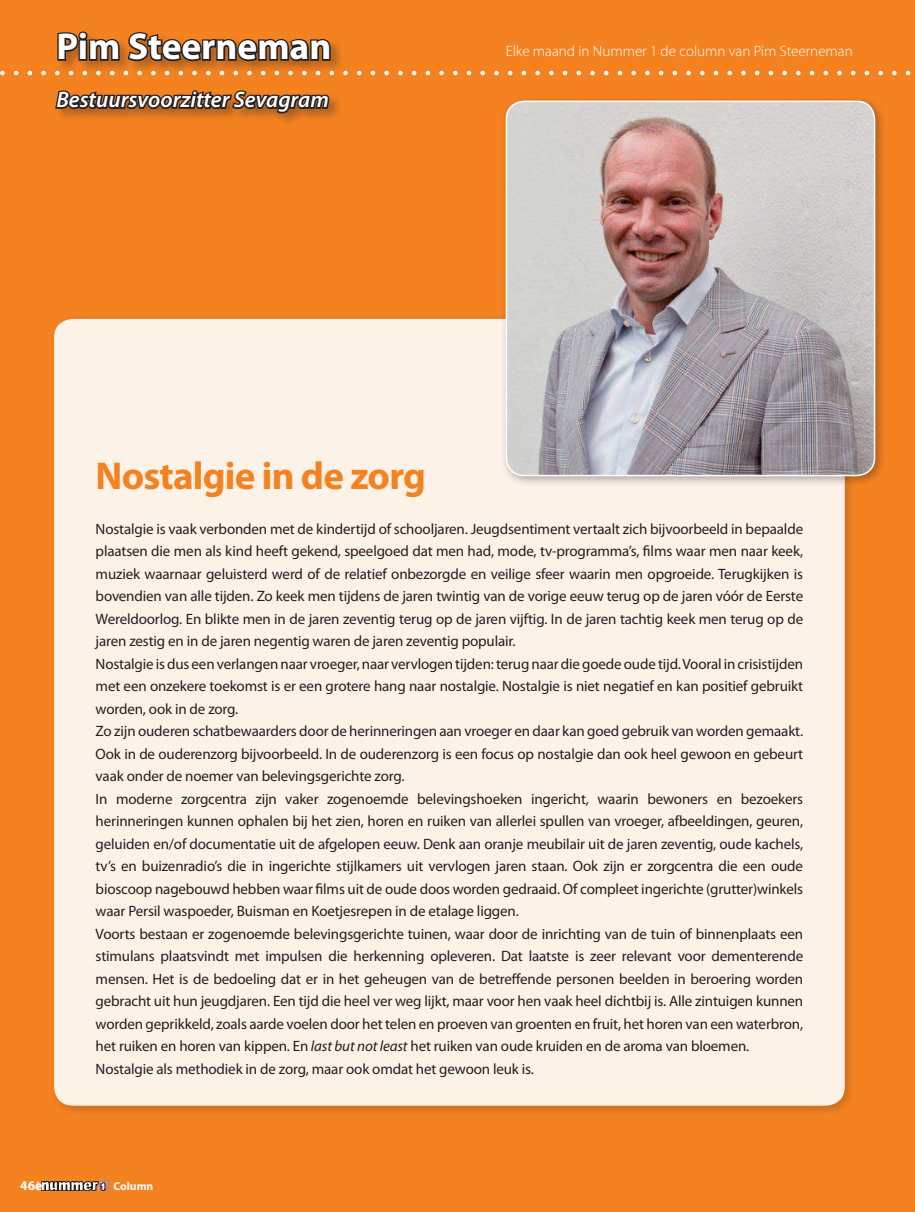
<style>
.page{position:relative;width:915px;height:1212px;background:#fff}
.page>*{position:absolute;margin:0;border:0;box-sizing:border-box;transform-origin:0 0}
.t1{font:700 39px "Myriad Pro";letter-spacing:-.02em;color:#f58220}
.t2{font:700 37.5px "Myriad Pro";color:#fff}
.t3{font:italic 600 22.5px "Myriad Pro";color:#fff}
.t4{font:15px/22.5px "Myriad Pro";letter-spacing:-.01em;color:#231f20}
.t5{font:300 15px "Myriad Pro";color:#fff}
.t6{font:700 13.5px "Myriad Pro";color:#fff}
.t7{font:700 11.55px "Myriad Pro";color:#fff}
.s1{font-style:italic}
</style>
<div class="page">
<div style="left:0;top:0;width:914px;height:1212px;background:#f58220"></div>
<svg style="left:0;top:71px;width:915px;height:4px"></svg>
<div style="left:54px;top:30px;width:290px;height:97px;background:#231f20;opacity:.35"></div>
<svg style="left:56px;top:30px;width:276px;height:33px;background:#8b4f20"></svg>
<svg style="left:53px;top:89px;width:278px;height:32px;background:#925320"></svg>
<svg style="left:37px;top:1181px;width:71px;height:10px"></svg>
<div style="left:49px;top:314px;width:806px;height:803px;background:#231f20;opacity:.25"></div>
<div style="left:55px;top:320px;width:788px;height:785px;background:#fdf2e8;border-radius:18px"></div>
<div style="left:500px;top:95px;width:386px;height:392px;background:#231f20;opacity:.35"></div>
<img style="left:506px;top:101px;width:368px;height:374px">
<div style="left:505px;top:101px;width:370px;height:375px;border:2px solid #fff;border-radius:18px"></div>
<h2 class="t2" style="left:56px;top:22px;width:276px">Pim Steerneman</h2>
<h3 class="t3" style="left:56px;top:85px;width:274px">Bestuursvoorzitter Sevagram</h3>
<p class="t5" style="left:505px;top:43px;width:348px">Elke maand in Nummer 1 de column van Pim Steerneman</p>
<h1 class="t1" style="left:96px;top:450px;width:331px">Nostalgie in de zorg</h1>
<p class="t4" style="left:96px;top:517px;width:709px">Nostalgie is vaak verbonden met de kindertijd of schooljaren. Jeugdsentiment vertaalt zich bijvoorbeeld in bepaalde plaatsen die men als kind heeft gekend, speelgoed dat men had, mode, tv-programma’s, films waar men naar keek, muziek waarnaar geluisterd werd of de relatief onbezorgde en veilige sfeer waarin men opgroeide. Terugkijken is bovendien van alle tijden. Zo keek men tijdens de jaren twintig van de vorige eeuw terug op de jaren vóór de Eerste Wereldoorlog. En blikte men in de jaren zeventig terug op de jaren vijftig. In de jaren tachtig keek men terug op de jaren zestig en in de jaren negentig waren de jaren zeventig populair.<br>Nostalgie is dus een verlangen naar vroeger, naar vervlogen tijden: terug naar die goede oude tijd. Vooral in crisistijden met een onzekere toekomst is er een grotere hang naar nostalgie. Nostalgie is niet negatief en kan positief gebruikt worden, ook in de zorg.<br>Zo zijn ouderen schatbewaarders door de herinneringen aan vroeger en daar kan goed gebruik van worden gemaakt.<br>Ook in de ouderenzorg bijvoorbeeld. In de ouderenzorg is een focus op nostalgie dan ook heel gewoon en gebeurt vaak onder de noemer van belevingsgerichte zorg.<br>In moderne zorgcentra zijn vaker zogenoemde belevingshoeken ingericht, waarin bewoners en bezoekers herinneringen kunnen ophalen bij het zien, horen en ruiken van allerlei spullen van vroeger, afbeeldingen, geuren, geluiden en/of documentatie uit de afgelopen eeuw. Denk aan oranje meubilair uit de jaren zeventig, oude kachels, tv’s en buizenradio’s die in ingerichte stijlkamers uit vervlogen jaren staan. Ook zijn er zorgcentra die een oude bioscoop nagebouwd hebben waar films uit de oude doos worden gedraaid. Of compleet ingerichte (grutter)winkels waar Persil waspoeder, Buisman en Koetjesrepen in de etalage liggen.<br>Voorts bestaan er zogenoemde belevingsgerichte tuinen, waar door de inrichting van de tuin of binnenplaats een stimulans plaatsvindt met impulsen die herkenning opleveren. Dat laatste is zeer relevant voor dementerende mensen. Het is de bedoeling dat er in het geheugen van de betreffende personen beelden in beroering worden gebracht uit hun jeugdjaren. Een tijd die heel ver weg lijkt, maar voor hen vaak heel dichtbij is. Alle zintuigen kunnen worden geprikkeld, zoals aarde voelen door het telen en proeven van groenten en fruit, het horen van een waterbron, het ruiken en horen van kippen. En <span class="s1">last but not least</span> het ruiken van oude kruiden en de aroma van bloemen.<br>Nostalgie als methodiek in de zorg, maar ook omdat het gewoon leuk is.</p>
<p class="t6" style="left:20px;top:1177px;width:24px">46e</p>
<p class="t7" style="left:113px;top:1178px;width:41px">Column</p>
</div>
